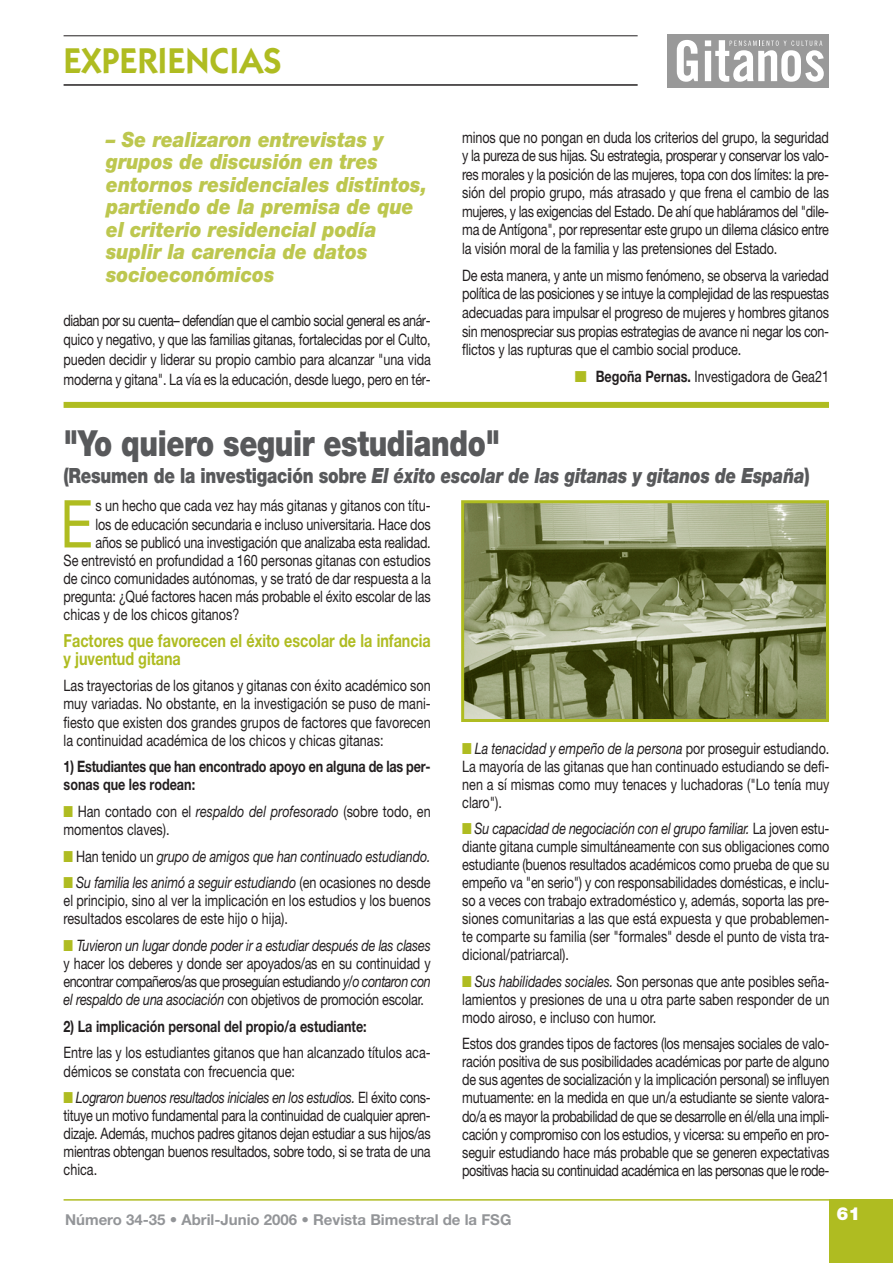
<style>
.page{position:relative;width:893px;height:1263px;background:#fff}
.page>*{position:absolute;margin:0;border:0;box-sizing:border-box;transform-origin:0 0}
.t1{font:66.15px "Helvetica Neue";color:#afbc21;scale:.8 1}
.t2{font:900 36px "Helvetica Neue";letter-spacing:-.015em;color:#58595b;scale:.8 1}
.t3{font:600 36px "Itc Kabel";color:#afbc21}
.t4{font:italic 900 21px/22.5px "Helvetica Neue";color:#bdc74f;scale:.9 1}
.t5{font:italic 900 21px "Helvetica Neue";letter-spacing:-.015em;color:#58595b;scale:.8 1}
.t6{font:700 18px/18.1px "Helvetica Neue";color:#afbc21;scale:.8 1}
.t7{font:900 18px "Helvetica Neue";color:#fff}
.t8{font:15.75px/18px "Helvetica Neue";letter-spacing:-.01em;color:#231f20;text-align:justify;scale:.8 1}
.t9{font:700 15.75px/18.1px "Helvetica Neue";color:#231f20;scale:.8 1}
.t10{font:italic 15.75px "Helvetica Neue";letter-spacing:-.005em;color:#231f20;scale:.8 1}
.t11{font:700 15px "Helvetica Neue";color:#939598}
.s1{color:#afbc21}
.s2{font-weight:700}
.s3{font-style:normal}
.s4{font-style:italic}
</style>
<div class="page">
<div style="left:667px;top:34px;width:162px;height:54px;background:#999"></div>
<svg style="left:677px;top:40px;width:21px;height:42px"></svg>
<svg style="left:705px;top:40px;width:119px;height:42px"></svg>
<hr style="left:64px;top:84px;width:574px;height:2px;background:#231f20">
<hr style="left:64px;top:36px;width:574px;height:1px;background:#231f20">
<div style="left:829px;top:1200px;width:63px;height:63px;background:#afbc21"></div>
<hr style="left:64px;top:1199px;width:828px;height:1px;background:#afbc21">
<div style="left:64px;top:402px;width:765px;height:6px;background:#afbc21"></div>
<img style="left:465px;top:504px;width:360px;height:214px">
<div style="left:461px;top:500px;width:368px;height:222px;border:3px solid #afbc21"></div>
<h2 class="t3" style="left:64px;top:48px;width:220px">EXPERIENCIAS</h2>
<h3 class="t4" style="left:106px;top:130px;width:358px">– Se realizaron entrevistas y grupos de discusión en tres entornos residenciales distintos, partiendo de la premisa de que el criterio residencial podía suplir la carencia de datos socioeconómicos</h3>
<p class="t8" style="left:64px;top:312px;width:460px;line-height:19.6px">diaban por su cuenta– defendían que el cambio social general es anár&shy;quico y negativo, y que las familias gitanas, fortalecidas por el Culto, pueden decidir y liderar su propio cambio para alcanzar "una vida moderna y gitana". La vía es la educación, desde luego, pero en tér-</p>
<p class="t8" style="left:462px;top:129px;width:460px;line-height:18.6px">minos que no pongan en duda los criterios del grupo, la seguridad y la pureza de sus hijas. Su estrategia, prosperar y conservar los valo&shy;res morales y la posición de las mujeres, topa con dos límites: la pre&shy;sión del propio grupo, más atrasado y que frena el cambio de las mujeres, y las exigencias del Estado. De ahí que habláramos del "dile&shy;ma de Antígona", por representar este grupo un dilema clásico entre la visión moral de la familia y las pretensiones del Estado.</p>
<p class="t8" style="left:462px;top:267px;width:460px;line-height:18.6px">De esta manera, y ante un mismo fenómeno, se observa la variedad política de las posiciones y se intuye la complejidad de las respuestas adecuadas para impulsar el progreso de mujeres y hombres gitanos sin menospreciar sus propias estrategias de avance ni negar los con&shy;flictos y las rupturas que el cambio social produce.</p>
<p class="t8" style="left:575px;top:369px;width:319px"><span class="s1">■</span> <span class="s2">Begoña Pernas.</span> Investigadora de Gea21</p>
<h2 class="t2" style="left:64px;top:430px;width:548px">"Yo quiero seguir estudiando"</h2>
<h3 class="t5" style="left:64px;top:468px;width:934px"><span class="s3">(Resumen de la investigación sobre</span> El éxito escolar de las gitanas y gitanos de España<span class="s3">)</span></h3>
<h1 class="t1" style="left:60px;top:500px;width:42px">E</h1>
<p class="t8" style="left:96px;top:498px;width:420px">s un hecho que cada vez hay más gitanas y gitanos con títu-</p>
<p class="t8" style="left:96px;top:516px;width:420px">los de educación secundaria e incluso universitaria. Hace dos</p>
<p class="t8" style="left:96px;top:535px;width:420px">años se publicó una investigación que analizaba esta realidad.</p>
<p class="t8" style="left:64px;top:553px;width:460px">Se entrevistó en profundidad a 160 personas gitanas con estudios</p>
<p class="t8" style="left:64px;top:571px;width:460px">de cinco comunidades autónomas, y se trató de dar respuesta a la</p>
<p class="t8" style="left:64px;top:589px;width:460px">pregunta: ¿Qué factores hacen más probable el éxito escolar de las</p>
<p class="t8" style="left:64px;top:607px;width:221px">chicas y de los chicos gitanos?</p>
<p class="t6" style="left:64px;top:633px;width:460px">Factores que favorecen el éxito escolar de la infancia y juventud gitana</p>
<p class="t8" style="left:64px;top:678px;width:460px">Las trayectorias de los gitanos y gitanas con éxito académico son muy variadas. No obstante, en la investigación se puso de mani&shy;fiesto que existen dos grandes grupos de factores que favorecen la continuidad académica de los chicos y chicas gitanas:</p>
<p class="t9" style="left:64px;top:759px;width:460px">1) Estudiantes que han encontrado apoyo en alguna de las per&shy;sonas que les rodean:</p>
<p class="t8" style="left:64px;top:804px;width:460px"><span class="s1">■</span> Han contado con el <span class="s4">respaldo del profesorado</span> (sobre todo, en momentos claves).</p>
<p class="t10" style="left:64px;top:850px;width:460px"><span class="s1">■</span> <span class="s3">Han tenido un</span> grupo de amigos que han continuado estudiando.</p>
<p class="t8" style="left:64px;top:875px;width:460px"><span class="s1">■</span> <span class="s4">Su familia les animó a seguir estudiando</span> (en ocasiones no desde el principio, sino al ver la implicación en los estudios y los buenos resultados escolares de este hijo o hija).</p>
<p class="t8" style="left:64px;top:938px;width:460px"><span class="s1">■</span> <span class="s4">Tuvieron un lugar donde poder ir a estudiar después de las clases </span>y hacer los deberes y donde ser apoyados/as en su continuidad y encontrar compañeros/as que proseguían estudiando <span class="s4">y/o contaron con el respaldo de una asociación</span> con objetivos de promoción escolar.</p>
<p class="t9" style="left:64px;top:1018px;width:380px">2) La implicación personal del propio/a estudiante:</p>
<p class="t8" style="left:64px;top:1045px;width:460px">Entre las y los estudiantes gitanos que han alcanzado títulos aca&shy;démicos se constata con frecuencia que:</p>
<p class="t8" style="left:64px;top:1090px;width:460px"><span class="s1">■</span> <span class="s4">Lograron buenos resultados iniciales en los estudios.</span> El éxito cons&shy;tituye un motivo fundamental para la continuidad de cualquier apren&shy;dizaje. Además, muchos padres gitanos dejan estudiar a sus hijos/as mientras obtengan buenos resultados, sobre todo, si se trata de una chica.</p>
<p class="t8" style="left:462px;top:741px;width:460px"><span class="s1">■</span> <span class="s4">La tenacidad y empeño de la persona</span> por proseguir estudiando.<br>La mayoría de las gitanas que han continuado estudiando se defi&shy;nen a sí mismas como muy tenaces y luchadoras ("Lo tenía muy claro").</p>
<p class="t8" style="left:462px;top:821px;width:460px"><span class="s1">■</span> <span class="s4">Su capacidad de negociación con el grupo familiar.</span> La joven estu&shy;diante gitana cumple simultáneamente con sus obligaciones como estudiante (buenos resultados académicos como prueba de que su empeño va "en serio") y con responsabilidades domésticas, e inclu&shy;so a veces con trabajo extradoméstico y, además, soporta las pre&shy;siones comunitarias a las que está expuesta y que probablemen&shy;te comparte su familia (ser "formales" desde el punto de vista tra&shy;dicional/patriarcal).</p>
<p class="t8" style="left:462px;top:974px;width:460px"><span class="s1">■</span> <span class="s4">Sus habilidades sociales.</span> Son personas que ante posibles seña&shy;lamientos y presiones de una u otra parte saben responder de un modo airoso, e incluso con humor.</p>
<p class="t8" style="left:462px;top:1036px;width:460px">Estos dos grandes tipos de factores (los mensajes sociales de valo&shy;ración positiva de sus posibilidades académicas por parte de alguno de sus agentes de socialización y la implicación personal) se influyen mutuamente: en la medida en que un/a estudiante se siente valora&shy;do/a es mayor la probabilidad de que se desarrolle en él/ella una impli&shy;cación y compromiso con los estudios, y vicersa: su empeño en pro&shy;seguir estudiando hace más probable que se generen expectativas positivas hacia su continuidad académica en las personas que le rode-</p>
<p class="t11" style="left:65px;top:1214px;width:448px">Número 34-35 • Abril-Junio 2006 • Revista Bimestral de la FSG</p>
<p class="t7" style="left:836px;top:1207px;width:26px">61</p>
</div>
